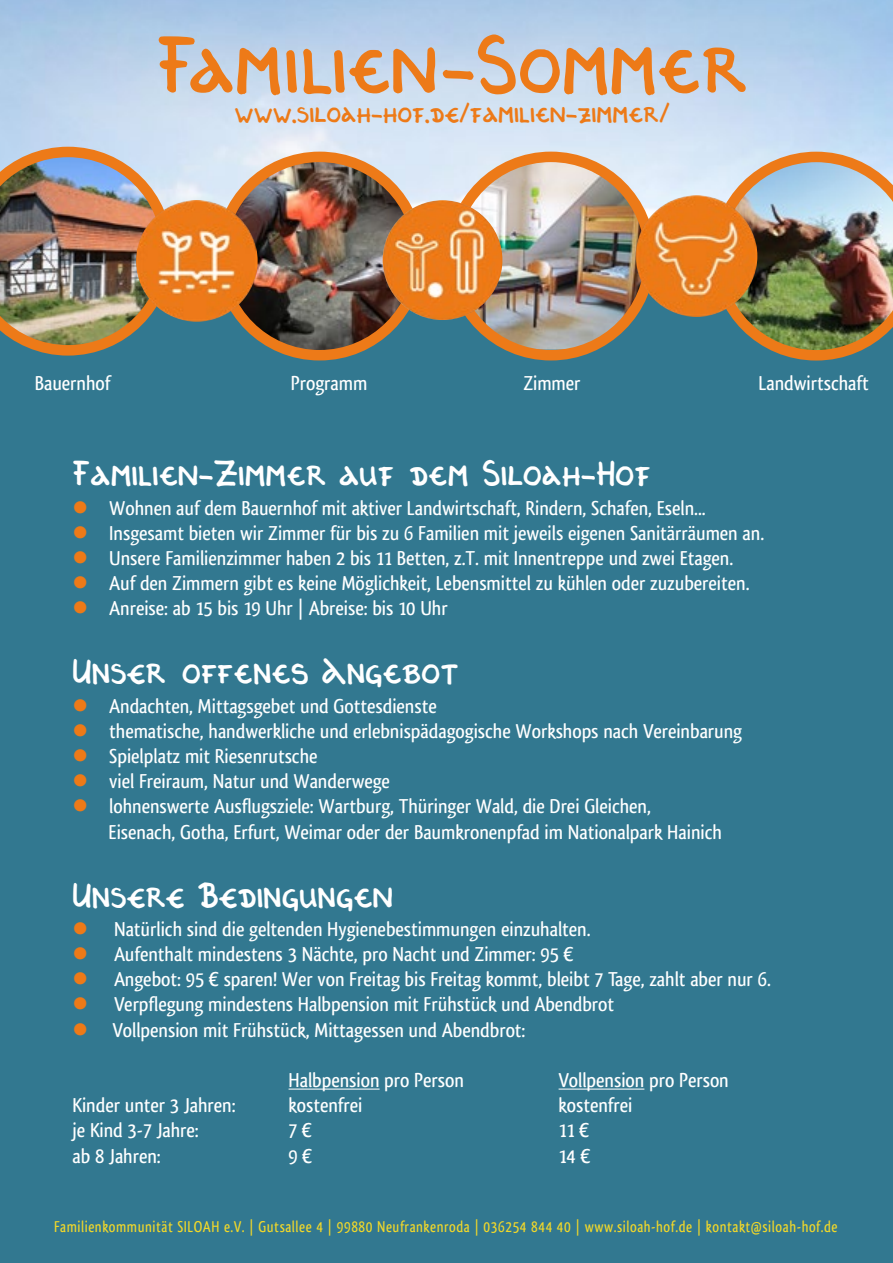
<style>
.page{position:relative;width:893px;height:1263px;background:#fff}
.page>*{position:absolute;margin:0;border:0;box-sizing:border-box;transform-origin:0 0}
.t1{font:89.25px "K Unziale";color:#ed7a18}
.t2{font:39px "K Unziale";color:#fff}
.t3{font:30px "K Unziale";color:#ed7a18}
.t4{font:500 21px/25.2px "Qlassik";color:#fff}
.t5{font:500 16.35px "Qlassik";letter-spacing:.04em;color:#f2d829;scale:.92 1}
.s1{color:#ed7a18}
</style>
<div class="page">
<img style="left:0;top:0;width:893px;height:219px">
<div style="left:0;top:227px;width:893px;height:1036px;background:#327890"></div>
<hr style="left:289px;top:1088px;width:91px;height:1px;background:#fff">
<hr style="left:559px;top:1088px;width:85px;height:1px;background:#fff">
<img style="left:712px;top:152px;width:181px;height:209px">
<img style="left:220px;top:162px;width:199px;height:193px">
<div style="left:215px;top:152px;width:209px;height:208px;border:10px solid #ed7a18;border-radius:50%"></div>
<img style="left:0;top:147px;width:172px;height:209px">
<img style="left:452px;top:157px;width:195px;height:193px">
<div style="left:446px;top:152px;width:209px;height:208px;border:10px solid #ed7a18;border-radius:50%"></div>
<img style="left:136px;top:200px;width:122px;height:122px;border-radius:61px">
<img style="left:383px;top:200px;width:119px;height:120px;border-radius:60px">
<img style="left:636px;top:195px;width:121px;height:122px;border-radius:61px">
<h1 class="t1" style="left:156px;top:31px;width:593px">Familien-Sommer</h1>
<h3 class="t3" style="left:235px;top:101px;width:437px">www.siloah-hof.de/familien-zimmer/</h3>
<p class="t4" style="left:35px;top:370px;width:77px">Bauernhof</p>
<p class="t4" style="left:291px;top:370px;width:78px">Programm</p>
<p class="t4" style="left:523px;top:370px;width:59px">Zimmer</p>
<p class="t4" style="left:758px;top:370px;width:112px">Landwirtschaft</p>
<h2 class="t2" style="left:73px;top:459px;width:580px">Familien-Zimmer auf dem Siloah-Hof</h2>
<p class="t4" style="left:73px;top:495px;width:635px"><span class="s1">●</span> Wohnen auf dem Bauernhof mit aktiver Landwirtschaft, Rindern, Schafen, Eseln...</p>
<p class="t4" style="left:73px;top:520px;width:693px"><span class="s1">●</span> Insgesamt bieten wir Zimmer für bis zu 6 Familien mit jeweils eigenen Sanitärräumen an.</p>
<p class="t4" style="left:73px;top:545px;width:662px"><span class="s1">●</span> Unsere Familienzimmer haben 2 bis 11 Betten, z.T. mit Innentreppe und zwei Etagen.</p>
<p class="t4" style="left:73px;top:571px;width:678px"><span class="s1">●</span> Auf den Zimmern gibt es keine Möglichkeit, Lebensmittel zu kühlen oder zuzubereiten.</p>
<p class="t4" style="left:73px;top:596px;width:377px"><span class="s1">●</span> Anreise: ab 15 bis 19 Uhr | Abreise: bis 10 Uhr</p>
<h2 class="t2" style="left:73px;top:657px;width:388px">Unser offenes Angebot</h2>
<p class="t4" style="left:73px;top:693px;width:366px"><span class="s1">●</span> Andachten, Mittagsgebet und Gottesdienste</p>
<p class="t4" style="left:73px;top:718px;width:671px"><span class="s1">●</span> thematische, handwerkliche und erlebnispädagogische Workshops nach Vereinbarung</p>
<p class="t4" style="left:73px;top:743px;width:246px"><span class="s1">●</span> Spielplatz mit Riesenrutsche</p>
<p class="t4" style="left:73px;top:769px;width:319px"><span class="s1">●</span> viel Freiraum, Natur und Wanderwege</p>
<p class="t4" style="left:109px;top:794px;width:615px;text-indent:-36px"><span class="s1">●</span> lohnenswerte Ausflugsziele: Wartburg, Thüringer Wald, die Drei Gleichen,<br>Eisenach, Gotha, Erfurt, Weimar oder der Baumkronenpfad im Nationalpark Hainich</p>
<h2 class="t2" style="left:73px;top:880px;width:322px">Unsere Bedingungen</h2>
<p class="t4" style="left:73px;top:916px;width:520px"><span class="s1">●</span> Natürlich sind die geltenden Hygienebestimmungen einzuhalten.</p>
<p class="t4" style="left:73px;top:941px;width:502px"><span class="s1">●</span> Aufenthalt mindestens 3 Nächte, pro Nacht und Zimmer: 95 €</p>
<p class="t4" style="left:73px;top:967px;width:700px"><span class="s1">●</span> Angebot: 95 € sparen! Wer von Freitag bis Freitag kommt, bleibt 7 Tage, zahlt aber nur 6.</p>
<p class="t4" style="left:73px;top:992px;width:543px"><span class="s1">●</span> Verpflegung mindestens Halbpension mit Frühstück und Abendbrot</p>
<p class="t4" style="left:73px;top:1017px;width:454px"><span class="s1">●</span> Vollpension mit Frühstück, Mittagessen und Abendbrot:</p>
<p class="t4" style="left:289px;top:1067px;width:177px">Halbpension pro Person</p>
<p class="t4" style="left:559px;top:1067px;width:172px">Vollpension pro Person</p>
<p class="t4" style="left:73px;top:1093px;width:165px">Kinder unter 3 Jahren:</p>
<p class="t4" style="left:289px;top:1093px;width:75px">kostenfrei</p>
<p class="t4" style="left:559px;top:1093px;width:75px">kostenfrei</p>
<p class="t4" style="left:73px;top:1118px;width:128px">je Kind 3-7 Jahre:</p>
<p class="t4" style="left:289px;top:1118px;width:25px">7 €</p>
<p class="t4" style="left:559px;top:1118px;width:32px">11 €</p>
<p class="t4" style="left:73px;top:1143px;width:90px">ab 8 Jahren:</p>
<p class="t4" style="left:289px;top:1143px;width:25px">9 €</p>
<p class="t4" style="left:558px;top:1143px;width:33px">14 €</p>
<p class="t5" style="left:54px;top:1217px;width:853px">Familienkommunität SILOAH e.V. | Gutsallee 4 | 99880 Neufrankenroda | 036254 844 40 | www.siloah-hof.de | kontakt@siloah-hof.de</p>
</div>
